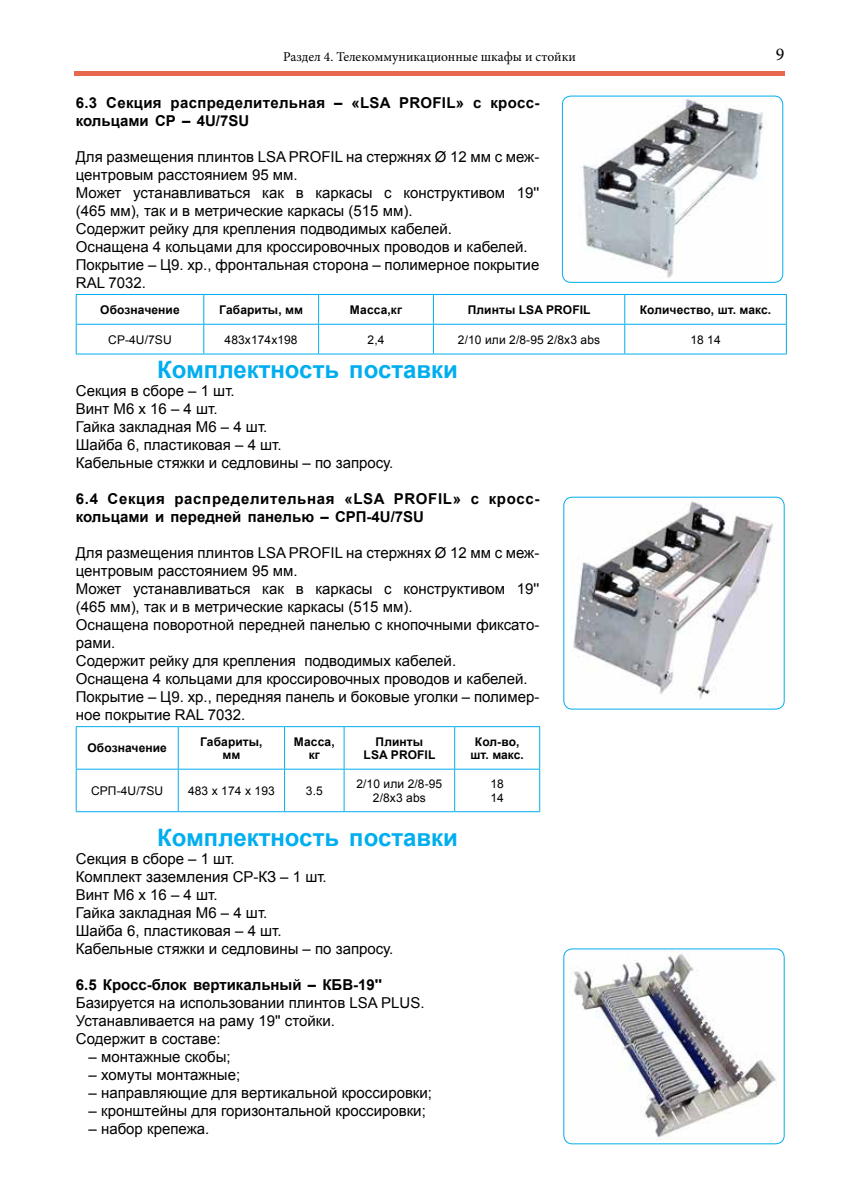
<style>
.page{position:relative;width:859px;height:1191px;background:#fff}
.page>*{position:absolute;margin:0;border:0;box-sizing:border-box;transform-origin:0 0}
.t1{font:700 24px "Arial";color:#00aeef}
.t2{font:18px "Minion Pro";color:#000}
.t3{font:15px/18px "Arial";color:#000}
.t4{font:700 15px/18px "Arial";letter-spacing:.045em;color:#000}
.t5{font:700 15px/18px "Arial";letter-spacing:.02em;color:#000}
.t6{font:700 15px "Arial";color:#000}
.t7{font:13.5px "Minion Pro";color:#000}
.t8{font:700 12px/13.5px "Arial";letter-spacing:.01em;color:#000;text-align:center}
.t9{font:12px/13.5px "Arial";letter-spacing:.01em;color:#000;text-align:center}
</style>
<div class="page">
<hr style="left:74px;top:72px;width:710px;height:4px;background:#e8674f">
<hr style="left:76px;top:294px;width:128px;height:1px;background:#00aeef">
<hr style="left:204px;top:294px;width:115px;height:1px;background:#00aeef">
<hr style="left:319px;top:294px;width:114px;height:1px;background:#00aeef">
<hr style="left:433px;top:294px;width:192px;height:1px;background:#00aeef">
<hr style="left:625px;top:294px;width:162px;height:1px;background:#00aeef">
<hr style="left:76px;top:324px;width:128px;height:1px;background:#00aeef">
<svg style="left:76px;top:295px;width:1px;height:59px"></svg>
<hr style="left:204px;top:324px;width:115px;height:1px;background:#00aeef">
<svg style="left:203px;top:295px;width:1px;height:59px"></svg>
<hr style="left:319px;top:324px;width:114px;height:1px;background:#00aeef">
<svg style="left:318px;top:295px;width:1px;height:59px"></svg>
<hr style="left:433px;top:324px;width:192px;height:1px;background:#00aeef">
<svg style="left:433px;top:295px;width:1px;height:59px"></svg>
<hr style="left:625px;top:324px;width:162px;height:1px;background:#00aeef">
<svg style="left:624px;top:295px;width:1px;height:59px"></svg>
<svg style="left:786px;top:295px;width:1px;height:59px"></svg>
<hr style="left:76px;top:354px;width:128px;height:1px;background:#00aeef">
<hr style="left:204px;top:354px;width:115px;height:1px;background:#00aeef">
<hr style="left:319px;top:354px;width:114px;height:1px;background:#00aeef">
<hr style="left:433px;top:354px;width:192px;height:1px;background:#00aeef">
<hr style="left:625px;top:354px;width:162px;height:1px;background:#00aeef">
<hr style="left:76px;top:726px;width:102px;height:1px;background:#00aeef">
<hr style="left:76px;top:727px;width:1px;height:42px;background:#00aeef">
<hr style="left:178px;top:726px;width:107px;height:1px;background:#00aeef">
<hr style="left:178px;top:727px;width:1px;height:42px;background:#00aeef">
<hr style="left:285px;top:726px;width:59px;height:1px;background:#00aeef">
<hr style="left:284px;top:727px;width:1px;height:42px;background:#00aeef">
<hr style="left:344px;top:726px;width:111px;height:1px;background:#00aeef">
<hr style="left:344px;top:727px;width:1px;height:42px;background:#00aeef">
<hr style="left:455px;top:726px;width:85px;height:1px;background:#00aeef">
<hr style="left:454px;top:727px;width:1px;height:42px;background:#00aeef">
<hr style="left:539px;top:727px;width:1px;height:42px;background:#00aeef">
<hr style="left:76px;top:769px;width:102px;height:1px;background:#00aeef">
<hr style="left:76px;top:769px;width:1px;height:42px;background:#00aeef">
<hr style="left:178px;top:769px;width:107px;height:1px;background:#00aeef">
<hr style="left:178px;top:769px;width:1px;height:42px;background:#00aeef">
<hr style="left:285px;top:769px;width:59px;height:1px;background:#00aeef">
<hr style="left:284px;top:769px;width:1px;height:42px;background:#00aeef">
<hr style="left:344px;top:769px;width:111px;height:1px;background:#00aeef">
<hr style="left:344px;top:769px;width:1px;height:42px;background:#00aeef">
<hr style="left:455px;top:769px;width:85px;height:1px;background:#00aeef">
<hr style="left:454px;top:769px;width:1px;height:42px;background:#00aeef">
<hr style="left:539px;top:769px;width:1px;height:42px;background:#00aeef">
<hr style="left:76px;top:811px;width:102px;height:1px;background:#00aeef">
<hr style="left:178px;top:811px;width:107px;height:1px;background:#00aeef">
<hr style="left:285px;top:811px;width:59px;height:1px;background:#00aeef">
<hr style="left:344px;top:811px;width:111px;height:1px;background:#00aeef">
<hr style="left:455px;top:811px;width:85px;height:1px;background:#00aeef">
<img style="left:582px;top:99px;width:182px;height:179px">
<div style="left:562px;top:96px;width:221px;height:187px;border:1px solid #00aeef;border-radius:9px"></div>
<img style="left:571px;top:501px;width:202px;height:198px">
<div style="left:563px;top:497px;width:221px;height:212px;border:1px solid #00aeef;border-radius:9px"></div>
<img style="left:569px;top:950px;width:211px;height:190px">
<div style="left:563px;top:948px;width:221px;height:196px;border:1px solid #00aeef;border-radius:9px"></div>
<p class="t7" style="left:283px;top:48px;width:294px">Раздел 4. Телекоммуникационные шкафы и стойки</p>
<p class="t2" style="left:776px;top:42px;width:10px">9</p>
<p class="t5" style="left:76px;top:94px;width:465px">6.3 Секция распределительная – «LSA PROFIL» c кросс&shy;кольцами CР – 4U/7SU</p>
<p class="t3" style="left:76px;top:148px;width:465px">Для размещения плинтов LSA PROFIL на стержнях Ø 12 мм с меж&shy;центровым расстоянием 95 мм.<br>Может устанавливаться как в каркасы с конструктивом 19'' (465 мм), так и в метрические каркасы (515 мм).<br>Содержит рейку для крепления подводимых кабелей.<br>Оснащена 4 кольцами для кроссировочных проводов и кабелей.<br>Покрытие – Ц9. хр., фронтальная сторона – полимерное покрытие RAL 7032.</p>
<p class="t8" style="left:100px;top:303px;width:81px">Обозначение</p>
<p class="t8" style="left:219px;top:303px;width:85px">Габариты, мм</p>
<p class="t8" style="left:350px;top:303px;width:54px">Масса,кг</p>
<p class="t8" style="left:468px;top:303px;width:124px">Плинты LSA PROFIL</p>
<p class="t8" style="left:640px;top:303px;width:133px">Количество, шт. макс.</p>
<p class="t9" style="left:108px;top:333px;width:65px">СР-4U/7SU</p>
<p class="t9" style="left:225px;top:333px;width:75px">483х174х198</p>
<p class="t9" style="left:368px;top:333px;width:18px">2,4</p>
<p class="t9" style="left:458px;top:333px;width:144px">2/10 или 2/8-95 2/8х3 abs</p>
<p class="t9" style="left:690px;top:333px;width:32px">18 14</p>
<h1 class="t1" style="left:157px;top:354px;width:302px">Комплектность поставки</h1>
<p class="t3" style="left:76px;top:382px;width:319px">Секция в сборе – 1 шт.<br>Винт М6 х 16 – 4 шт.<br>Гайка закладная М6 – 4 шт.<br>Шайба 6, пластиковая – 4 шт.<br>Кабельные стяжки и седловины – по запросу.</p>
<p class="t4" style="left:76px;top:490px;width:465px">6.4 Секция распределительная «LSA PROFIL» с кросс&shy;кольцами и передней панелью – СРП-4U/7SU</p>
<p class="t3" style="left:76px;top:544px;width:465px">Для размещения плинтов LSA PROFIL на стержнях Ø 12 мм с меж&shy;центровым расстоянием 95 мм.<br>Может устанавливаться как в каркасы с конструктивом 19'' (465 мм), так и в метрические каркасы (515 мм).<br>Оснащена поворотной передней панелью с кнопочными фиксато&shy;рами.<br>Содержит рейку для крепления подводимых кабелей.<br>Оснащена 4 кольцами для кроссировочных проводов и кабелей.<br>Покрытие – Ц9. хр., передняя панель и боковые уголки – полимер&shy;ное покрытие RAL 7032.</p>
<p class="t8" style="left:88px;top:741px;width:81px">Обозначение</p>
<p class="t8" style="left:200px;top:735px;width:64px">Габариты, мм</p>
<p class="t8" style="left:294px;top:735px;width:42px">Масса, кг</p>
<p class="t8" style="left:364px;top:735px;width:73px">Плинты<br>LSA PROFIL</p>
<p class="t8" style="left:470px;top:735px;width:55px">Кол-во, шт. макс.</p>
<p class="t9" style="left:91px;top:784px;width:74px">СРП-4U/7SU</p>
<p class="t9" style="left:188px;top:784px;width:88px">483 х 174 х 193</p>
<p class="t9" style="left:306px;top:784px;width:18px">3.5</p>
<p class="t9" style="left:356px;top:777px;width:87px">2/10 или 2/8-95<br>2/8х3 abs</p>
<p class="t9" style="left:490px;top:777px;width:15px;text-align:left">18<br>14</p>
<h1 class="t1" style="left:157px;top:822px;width:302px">Комплектность поставки</h1>
<p class="t3" style="left:76px;top:850px;width:319px">Секция в сборе – 1 шт.<br>Комплект заземления СР-КЗ – 1 шт.<br>Винт М6 х 16 – 4 шт.<br>Гайка закладная М6 – 4 шт.<br>Шайба 6, пластиковая – 4 шт.<br>Кабельные стяжки и седловины – по запросу.</p>
<p class="t6" style="left:76px;top:975px;width:308px">6.5 Кросс-блок вертикальный – КБВ-19''</p>
<p class="t3" style="left:76px;top:994px;width:350px">Базируется на использовании плинтов LSA PLUS.<br>Устанавливается на раму 19'' стойки.<br>Содержит в составе:</p>
<p class="t3" style="left:89px;top:1048px;width:144px">– монтажные скобы;</p>
<p class="t3" style="left:89px;top:1066px;width:153px">– хомуты монтажные;</p>
<p class="t3" style="left:89px;top:1084px;width:345px">– направляющие для вертикальной кроссировки;</p>
<p class="t3" style="left:89px;top:1102px;width:339px">– кронштейны для горизонтальной кроссировки;</p>
<p class="t3" style="left:89px;top:1120px;width:122px">– набор крепежа.</p>
</div>
